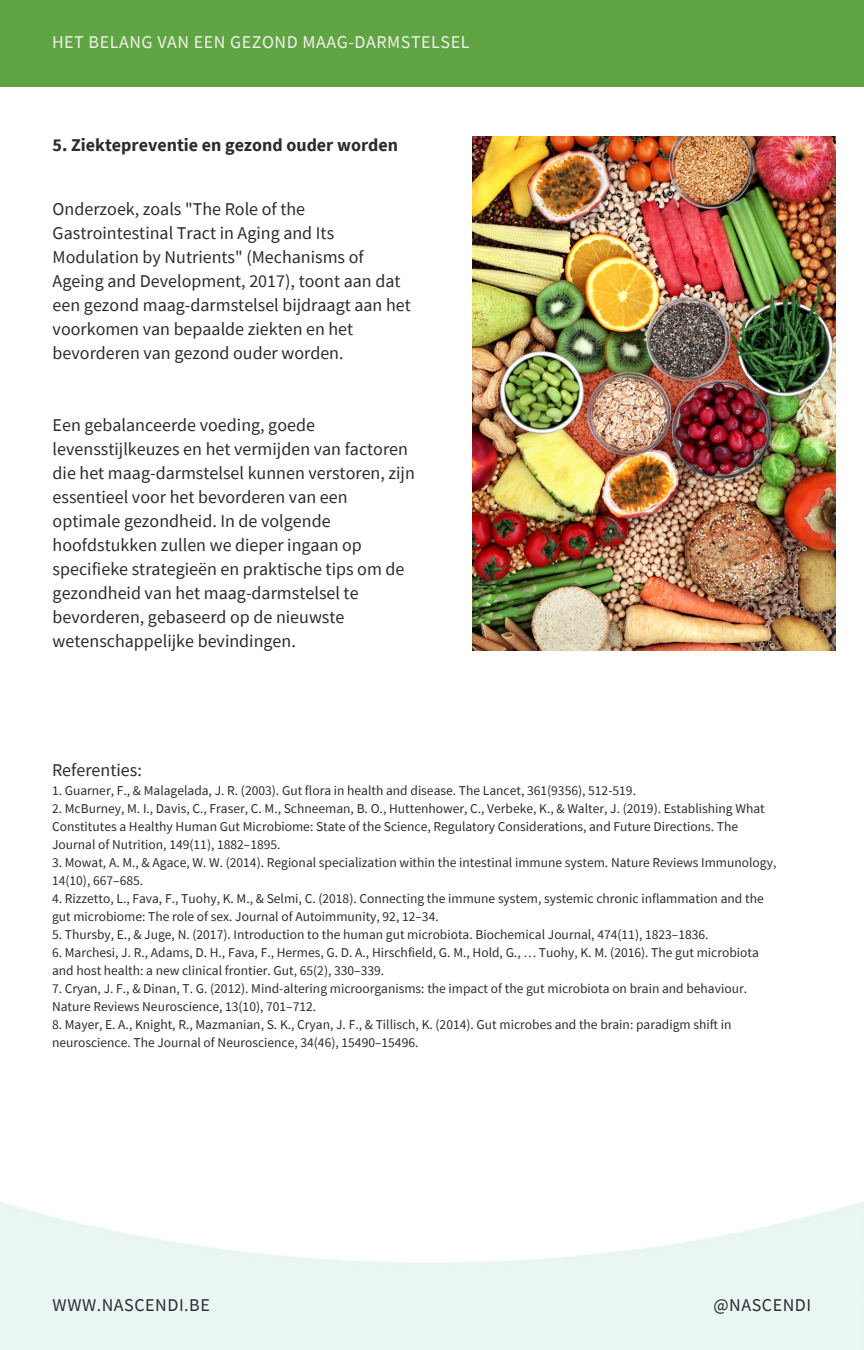
<style>
.page{position:relative;width:864px;height:1350px;background:#fff}
.page>*{position:absolute;margin:0;border:0;box-sizing:border-box;transform-origin:0 0}
.t1{font:18px/24.1px "Source Sans Pro";color:#2b2c30}
.t2{font:18px "Source Sans Pro";letter-spacing:.03em;color:#f4f0eb}
.t3{font:700 18px "Source Sans Pro";color:#2b2c30}
.t4{font:18px "Source Sans Pro";letter-spacing:.03em;color:#2b2c30}
.t5{font:13.5px/18px "Source Sans Pro";color:#2b2c30}
</style>
<div class="page">
<div style="left:0;top:0;width:864px;height:86px;background:#60a544"></div>
<img style="left:473px;top:136px;width:363px;height:515px">
<p class="t2" style="left:52px;top:30px;width:419px">HET BELANG VAN EEN GEZOND MAAG-DARMSTELSEL</p>
<p class="t3" style="left:53px;top:133px;width:347px">5. Ziektepreventie en gezond ouder worden</p>
<p class="t1" style="left:53px;top:197px;width:360px">Onderzoek, zoals "The Role of the Gastrointestinal Tract in Aging and Its Modulation by Nutrients" (Mechanisms of Ageing and Development, 2017), toont aan dat een gezond maag-darmstelsel bijdraagt aan het voorkomen van bepaalde ziekten en het bevorderen van gezond ouder worden.</p>
<p class="t1" style="left:53px;top:413px;width:364px">Een gebalanceerde voeding, goede levensstijlkeuzes en het vermijden van factoren die het maag-darmstelsel kunnen verstoren, zijn essentieel voor het bevorderen van een optimale gezondheid. In de volgende hoofdstukken zullen we dieper ingaan op specifieke strategieën en praktische tips om de gezondheid van het maag-darmstelsel te bevorderen, gebaseerd op de nieuwste wetenschappelijke bevindingen.</p>
<p class="t1" style="left:52px;top:758px;width:91px">Referenties:</p>
<p class="t5" style="left:52px;top:781px;width:586px">1. Guarner, F., &amp; Malagelada, J. R. (2003). Gut flora in health and disease. The Lancet, 361(9356), 512-519.</p>
<p class="t5" style="left:52px;top:799px;width:714px">2. McBurney, M. I., Davis, C., Fraser, C. M., Schneeman, B. O., Huttenhower, C., Verbeke, K., &amp; Walter, J. (2019). Establishing What<br>Constitutes a Healthy Human Gut Microbiome: State of the Science, Regulatory Considerations, and Future Directions. The<br>Journal of Nutrition, 149(11), 1882–1895.</p>
<p class="t5" style="left:52px;top:853px;width:726px">3. Mowat, A. M., &amp; Agace, W. W. (2014). Regional specialization within the intestinal immune system. Nature Reviews Immunology,<br>14(10), 667–685.</p>
<p class="t5" style="left:52px;top:889px;width:713px">4. Rizzetto, L., Fava, F., Tuohy, K. M., &amp; Selmi, C. (2018). Connecting the immune system, systemic chronic inflammation and the gut microbiome: The role of sex. Journal of Autoimmunity, 92, 12–34.</p>
<p class="t5" style="left:52px;top:925px;width:658px">5. Thursby, E., &amp; Juge, N. (2017). Introduction to the human gut microbiota. Biochemical Journal, 474(11), 1823–1836.</p>
<p class="t5" style="left:52px;top:943px;width:708px">6. Marchesi, J. R., Adams, D. H., Fava, F., Hermes, G. D. A., Hirschfield, G. M., Hold, G., … Tuohy, K. M. (2016). The gut microbiota and host health: a new clinical frontier. Gut, 65(2), 330–339.</p>
<p class="t5" style="left:52px;top:979px;width:697px">7. Cryan, J. F., &amp; Dinan, T. G. (2012). Mind-altering microorganisms: the impact of the gut microbiota on brain and behaviour.<br>Nature Reviews Neuroscience, 13(10), 701–712.</p>
<p class="t5" style="left:52px;top:1015px;width:681px">8. Mayer, E. A., Knight, R., Mazmanian, S. K., Cryan, J. F., &amp; Tillisch, K. (2014). Gut microbes and the brain: paradigm shift in neuroscience. The Journal of Neuroscience, 34(46), 15490–15496.</p>
<p class="t4" style="left:53px;top:1294px;width:159px">WWW.NASCENDI.BE</p>
<p class="t4" style="left:714px;top:1294px;width:99px">@NASCENDI</p>
</div>
